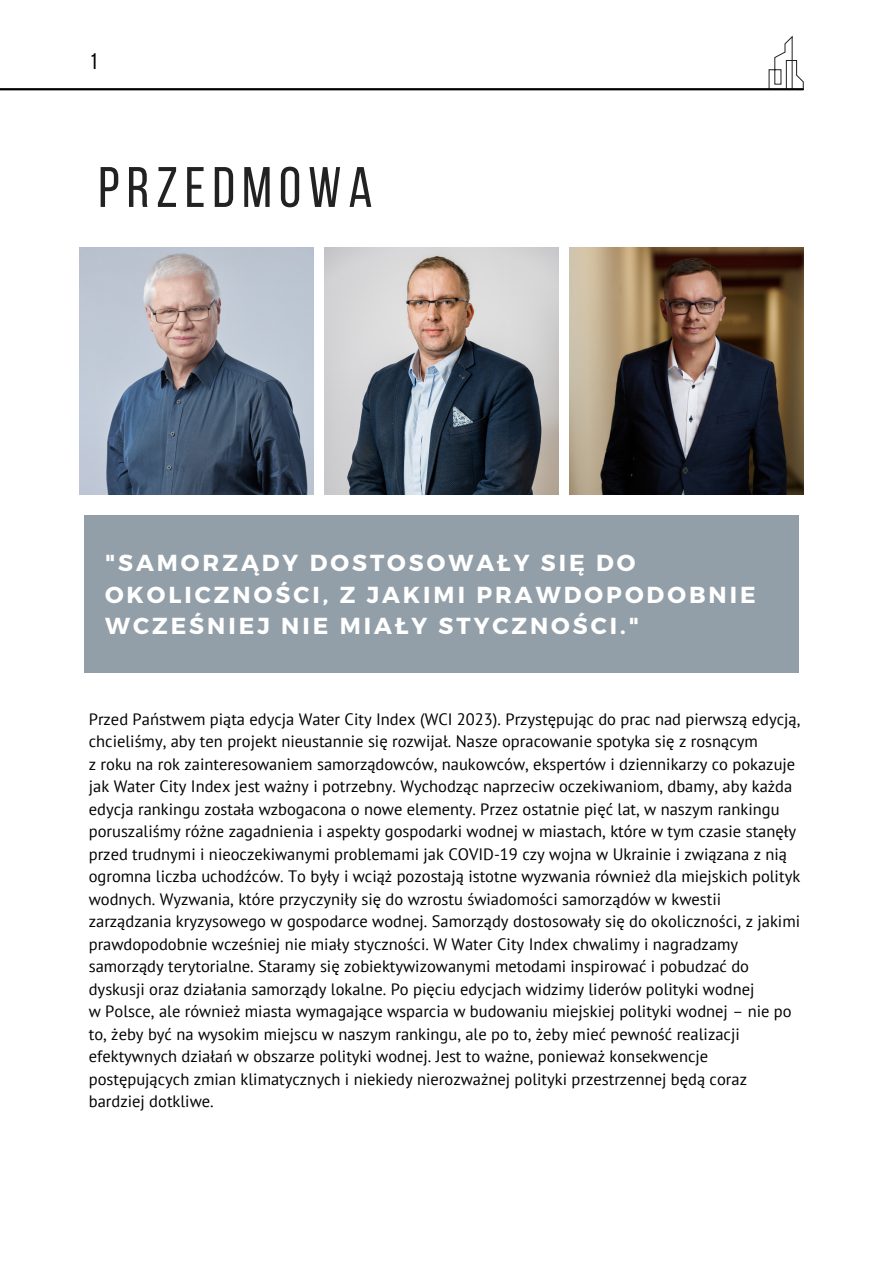
<style>
.page{position:relative;width:893px;height:1264px;background:#fff}
.page>*{position:absolute;margin:0;border:0;box-sizing:border-box;transform-origin:0 0}
.t1{font:57px "Bebas Neue";letter-spacing:.125em;color:#222}
.t2{font:700 23.1px/31.5px "Montserrat";letter-spacing:.13em;color:#fff}
.t3{font:22.5px "Bebas Neue";color:#000}
.t4{font:16.5px/22.5px "PT Sans";color:#000}
</style>
<div class="page">
<img style="left:79px;top:247px;width:234px;height:247px">
<img style="left:324px;top:247px;width:234px;height:247px">
<img style="left:569px;top:247px;width:234px;height:247px">
<svg style="left:768px;top:36px;width:35px;height:52px"></svg>
<hr style="left:0;top:88px;width:803px;height:2px;background:#000">
<div style="left:84px;top:515px;width:714px;height:157px;background:#929fa8"></div>
<p class="t3" style="left:90px;top:52px;width:9px">1</p>
<p class="t1" style="left:98px;top:164px;width:276px">PRZEDMOWA</p>
<p class="t2" style="left:105px;top:546px;width:652px">"SAMORZĄDY DOSTOSOWAŁY SIĘ DO<br>OKOLICZNOŚCI, Z JAKIMI PRAWDOPODOBNIE<br>WCZEŚNIEJ NIE MIAŁY STYCZNOŚCI."</p>
<p class="t4" style="left:89px;top:707px;width:713px">Przed Państwem piąta edycja Water City Index (WCI 2023). Przystępując do prac nad pierwszą edycją, chcieliśmy, aby ten projekt nieustannie się rozwijał. Nasze opracowanie spotyka się z rosnącym</p>
<p class="t4" style="left:89px;top:752px;width:713px">z roku na rok zainteresowaniem samorządowców, naukowców, ekspertów i dziennikarzy co pokazuje jak Water City Index jest ważny i potrzebny. Wychodząc naprzeciw oczekiwaniom, dbamy, aby każda edycja rankingu została wzbogacona o nowe elementy. Przez ostatnie pięć lat, w naszym rankingu poruszaliśmy różne zagadnienia i aspekty gospodarki wodnej w miastach, które w tym czasie stanęły przed trudnymi i nieoczekiwanymi problemami jak COVID-19 czy wojna w Ukrainie i związana z nią ogromna liczba uchodźców. To były i wciąż pozostają istotne wyzwania również dla miejskich polityk wodnych. Wyzwania, które przyczyniły się do wzrostu świadomości samorządów w kwestii zarządzania kryzysowego w gospodarce wodnej. Samorządy dostosowały się do okoliczności, z jakimi prawdopodobnie wcześniej nie miały styczności. W Water City Index chwalimy i nagradzamy samorządy terytorialne. Staramy się zobiektywizowanymi metodami inspirować i pobudzać do dyskusji oraz działania samorządy lokalne. Po pięciu edycjach widzimy liderów polityki wodnej</p>
<p class="t4" style="left:89px;top:999px;width:704px">w Polsce, ale również miasta wymagające wsparcia w budowaniu miejskiej polityki wodnej – nie po to, żeby być na wysokim miejscu w naszym rankingu, ale po to, żeby mieć pewność realizacji efektywnych działań w obszarze polityki wodnej. Jest to ważne, ponieważ konsekwencje postępujących zmian klimatycznych i niekiedy nierozważnej polityki przestrzennej będą coraz bardziej dotkliwe.</p>
</div>
